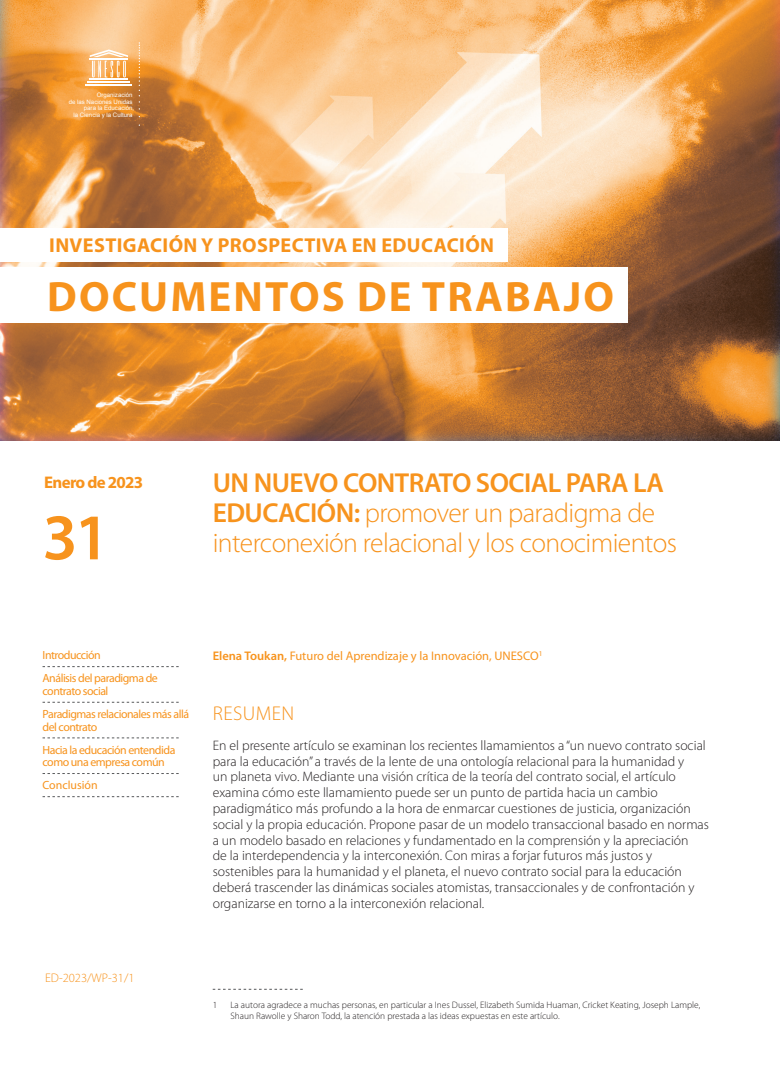
<style>
.page{position:relative;width:780px;height:1088px;background:#fff}
.page>*{position:absolute;margin:0;border:0;box-sizing:border-box;transform-origin:0 0}
.t1{font:600 65.62px "Myriad Pro";color:#f7931d}
.t2{font:700 42.62px "Myriad Pro";letter-spacing:.05em;color:#f7931d}
.Titre{font:600 27.5px/30px "Myriad Pro";letter-spacing:-.02em;color:#f7931d}
.Titre-2{font:300 27.5px "Myriad Pro";letter-spacing:-.02em;color:#f7931d}
.t3{font:700 20.12px "Myriad Pro";letter-spacing:.02em;color:#f7931d}
.Titre_1{font:300 20px "Myriad Pro";letter-spacing:.02em;color:#f7931d}
.t4{font:700 16.88px "Myriad Pro";letter-spacing:-.04em;color:#f7931d}
.t5{font:300 13.75px/15.8px "Myriad Pro";color:#231f20}
.author{font:12.5px "Myriad Pro";color:#f7931d}
.texte_courant{font:300 12.5px "Myriad Pro";color:#f7931d}
.title_list{font:11.88px/12.5px "Myriad Pro";letter-spacing:-.04em;color:#f7931d}
.title_list-2{font:11.88px "Myriad Pro";color:#f7931d}
.footnote{font:300 9.38px/11.2px "Myriad Pro";color:#231f20}
.t6{font:6.12px/6.6px "Arial";color:#fff;text-align:right}
.s1{font-weight:300}
.s2{font-weight:600}
</style>
<div class="page">
<img style="left:0;top:1px;width:780px;height:439px">
<svg style="left:139px;top:42px;width:1px;height:68px"></svg>
<hr style="left:90px;top:78px;width:38px;height:2px;background:#fff">
<hr style="left:88px;top:81px;width:42px;height:2px;background:#fff">
<hr style="left:86px;top:84px;width:46px;height:1px;background:#fff">
<svg style="left:90px;top:49px;width:38px;height:28px"></svg>
<svg style="left:43px;top:666px;width:136px;height:1px"></svg>
<svg style="left:43px;top:702px;width:136px;height:1px"></svg>
<svg style="left:43px;top:737px;width:136px;height:1px"></svg>
<svg style="left:43px;top:773px;width:136px;height:1px"></svg>
<svg style="left:43px;top:796px;width:136px;height:1px"></svg>
<svg style="left:213px;top:989px;width:90px;height:1px"></svg>
<div style="left:0;top:228px;width:507px;height:33px;background:#fff"></div>
<div style="left:0;top:267px;width:627px;height:56px;background:#fff"></div>
<p class="t6" style="left:69px;top:91px;width:67px">Organización<br>de las Naciones Unidas para la Educación,<br>la Ciencia y la Cultura</p>
<p class="t3" style="left:49px;top:232px;width:446px">INVESTIGACIÓN Y PROSPECTIVA EN EDUCACIÓN</p>
<p class="t2" style="left:47px;top:269px;width:568px">DOCUMENTOS DE TRABAJO</p>
<p class="t4" style="left:44px;top:471px;width:100px">Enero de 2023</p>
<p class="t1" style="left:43px;top:495px;width:69px">31</p>
<p class="Titre" style="left:213px;top:467px;width:452px">UN NUEVO CONTRATO SOCIAL PARA LA<br>EDUCACIÓN: <span class="s1">promover un paradigma de</span></p>
<p class="Titre-2" style="left:213px;top:528px;width:466px">interconexión relacional y los conocimientos</p>
<p class="title_list" style="left:43px;top:649px;width:60px">Introducción</p>
<p class="title_list" style="left:43px;top:672px;width:117px">Análisis del paradigma de contrato social</p>
<p class="title_list" style="left:43px;top:707px;width:148px">Paradigmas relacionales más allá del contrato</p>
<p class="title_list" style="left:43px;top:743px;width:134px">Hacia la educación entendida como una empresa común</p>
<p class="title_list-2" style="left:43px;top:778px;width:57px">Conclusión</p>
<p class="author" style="left:213px;top:648px;width:331px"><span class="s2">Elena Toukan,</span> Futuro del Aprendizaje y la Innovación, UNESCO<sup>1</sup></p>
<p class="Titre_1" style="left:213px;top:702px;width:83px">RESUMEN</p>
<p class="t5" style="left:213px;top:737px;width:497px">En el presente artículo se examinan los recientes llamamientos a “un nuevo contrato social para la educación” a través de la lente de una ontología relacional para la humanidad y<br>un planeta vivo. Mediante una visión crítica de la teoría del contrato social, el artículo examina cómo este llamamiento puede ser un punto de partida hacia un cambio paradigmático más profundo a la hora de enmarcar cuestiones de justicia, organización social y la propia educación. Propone pasar de un modelo transaccional basado en normas a un modelo basado en relaciones y fundamentado en la comprensión y la apreciación<br>de la interdependencia y la interconexión. Con miras a forjar futuros más justos y sostenibles para la humanidad y el planeta, el nuevo contrato social para la educación deberá trascender las dinámicas sociales atomistas, transaccionales y de confrontación y organizarse en torno a la interconexión relacional.</p>
<p class="texte_courant" style="left:45px;top:971px;width:91px">ED-2023/WP-31/1</p>
<p class="footnote" style="left:213px;top:999px;width:6px">1</p>
<p class="footnote" style="left:230px;top:999px;width:471px">La autora agradece a muchas personas, en particular a Ines Dussel, Elizabeth Sumida Huaman, Cricket Keating, Joseph Lample,<br>Shaun Rawolle y Sharon Todd, la atención prestada a las ideas expuestas en este artículo.</p>
</div>
